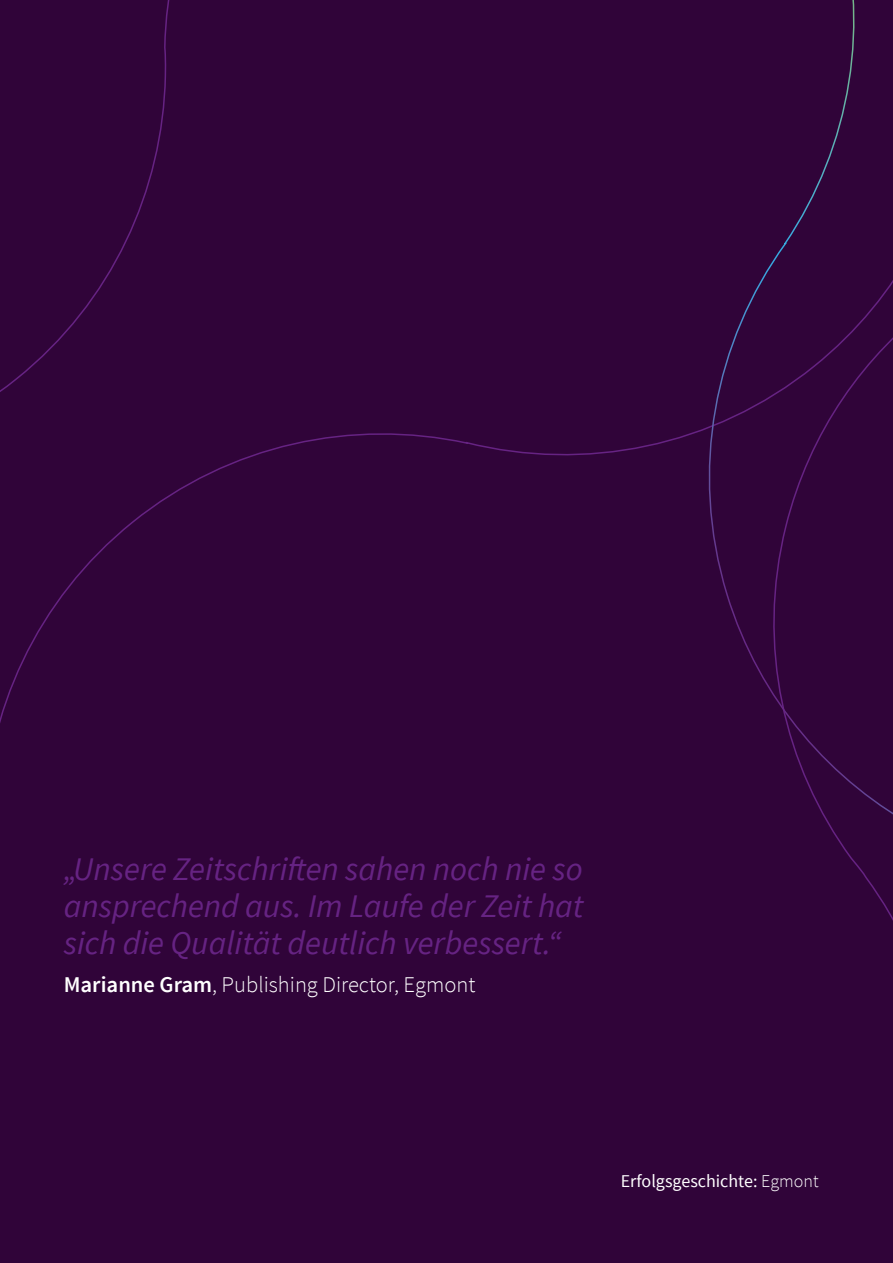
<style>
.page{position:relative;width:893px;height:1263px;background:#300439}
.page>*{position:absolute;margin:0;border:0;box-sizing:border-box;transform-origin:0 0}
.t1{font:italic 33px/37.5px "Source Sans Pro";color:#662383;text-align:justify}
.t2{font:300 22.5px "Source Sans Pro";color:#fff}
.t3{font:18px "Source Sans Pro";color:#fff}
.s1{font-weight:600}
.s2{font-weight:300}
</style>
<div class="page">
<div style="left:302px;top:0;width:591px;height:924px;background:#300439"></div>
<p class="t1" style="left:64px;top:850px;width:521px">„Unsere Zeitschriften sahen noch nie so ansprechend aus. Im Laufe der Zeit hat sich die Qualität deutlich verbessert.“</p>
<p class="t2" style="left:64px;top:971px;width:413px"><span class="s1">Marianne Gram</span>, Publishing Director, Egmont</p>
<p class="t3" style="left:621px;top:1170px;width:199px">Erfolgsgeschichte: <span class="s2">Egmont</span></p>
</div>
